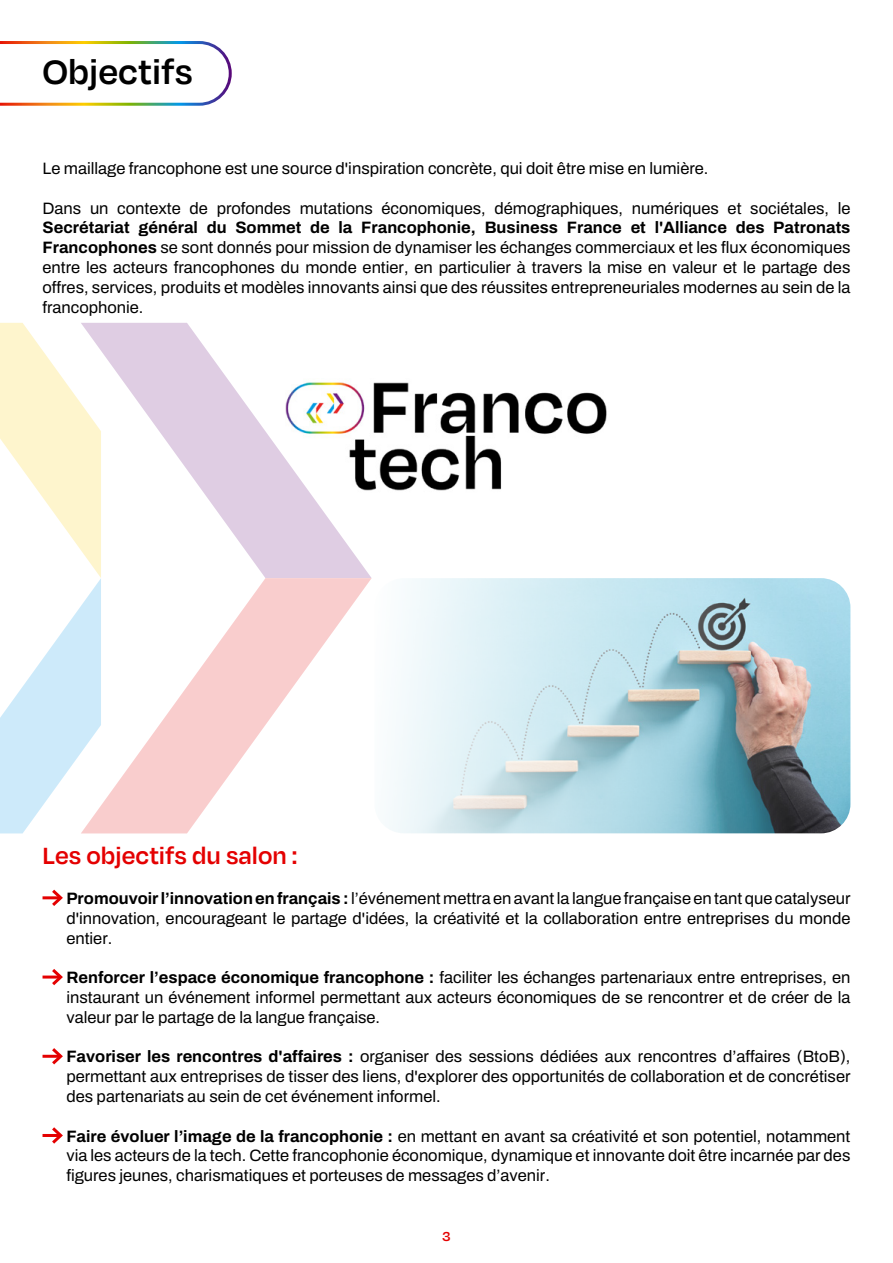
<style>
.page{position:relative;width:893px;height:1263px;background:#fff}
.page>*{position:absolute;margin:0;border:0;box-sizing:border-box;transform-origin:0 0}
.t1{font:600 39px "Degular";color:#000}
.t2{font:600 27px "Degular";color:#e40001}
.t3{font:16.5px/19.8px "Archivo";color:#000;text-align:justify}
.t4{font:600 15px "Degular";color:#e40001}
.s1{font-weight:700}
</style>
<div class="page">
<svg style="left:0;top:41px;width:232px;height:65px"></svg>
<hr style="left:43px;top:896px;width:18px;height:3px;background:#e40001">
<svg style="left:49px;top:889px;width:14px;height:17px"></svg>
<hr style="left:43px;top:975px;width:18px;height:3px;background:#e40001">
<svg style="left:49px;top:969px;width:14px;height:17px"></svg>
<hr style="left:43px;top:1055px;width:18px;height:3px;background:#e40001">
<svg style="left:49px;top:1048px;width:14px;height:17px"></svg>
<hr style="left:43px;top:1134px;width:18px;height:3px;background:#e40001">
<svg style="left:52px;top:1127px;width:11px;height:17px"></svg>
<img style="left:388px;top:578px;width:462px;height:255px">
<img style="left:372px;top:382px;width:235px;height:109px">
<svg style="left:0;top:323px;width:81px;height:510px"></svg>
<svg style="left:81px;top:323px;width:291px;height:255px"></svg>
<svg style="left:81px;top:578px;width:291px;height:255px"></svg>
<h1 class="t1" style="left:43px;top:48px;width:152px">Objectifs</h1>
<p class="t3" style="left:43px;top:158px;width:667px">Le maillage francophone est une source d'inspiration concrète, qui doit être mise en lumière.</p>
<p class="t3" style="left:43px;top:198px;width:809px">Dans un contexte de profondes mutations économiques, démographiques, numériques et sociétales, le</p>
<p class="t3" style="left:43px;top:218px;width:809px"><span class="s1">Secrétariat général du Sommet de la Francophonie, Business France et l'Alliance des Patronats Francophones</span> se sont donnés pour mission de dynamiser les échanges commerciaux et les flux économiques entre les acteurs francophones du monde entier, en particulier à travers la mise en valeur et le partage des offres, services, produits et modèles innovants ainsi que des réussites entrepreneuriales modernes au sein de la francophonie.</p>
<h2 class="t2" style="left:43px;top:839px;width:257px">Les objectifs du salon :</h2>
<p class="t3" style="left:66px;top:888px;width:786px"><span class="s1">Promouvoir l’innovation en français :</span> l’événement mettra en avant la langue française en tant que catalyseur d'innovation, encourageant le partage d'idées, la créativité et la collaboration entre entreprises du monde entier.</p>
<p class="t3" style="left:66px;top:967px;width:786px"><span class="s1">Renforcer l’espace économique francophone :</span> faciliter les échanges partenariaux entre entreprises, en instaurant un événement informel permettant aux acteurs économiques de se rencontrer et de créer de la valeur par le partage de la langue française.</p>
<p class="t3" style="left:66px;top:1047px;width:786px"><span class="s1">Favoriser les rencontres d'affaires :</span> organiser des sessions dédiées aux rencontres d’affaires (BtoB), permettant aux entreprises de tisser des liens, d'explorer des opportunités de collaboration et de concrétiser des partenariats au sein de cet événement informel.</p>
<p class="t3" style="left:66px;top:1126px;width:785px"><span class="s1">Faire évoluer l’image de la francophonie :</span> en mettant en avant sa créativité et son potentiel, notamment via les acteurs de la tech. Cette francophonie économique, dynamique et innovante doit être incarnée par des figures jeunes, charismatiques et porteuses de messages d’avenir.</p>
<p class="t4" style="left:442px;top:1227px;width:10px">3</p>
</div>
